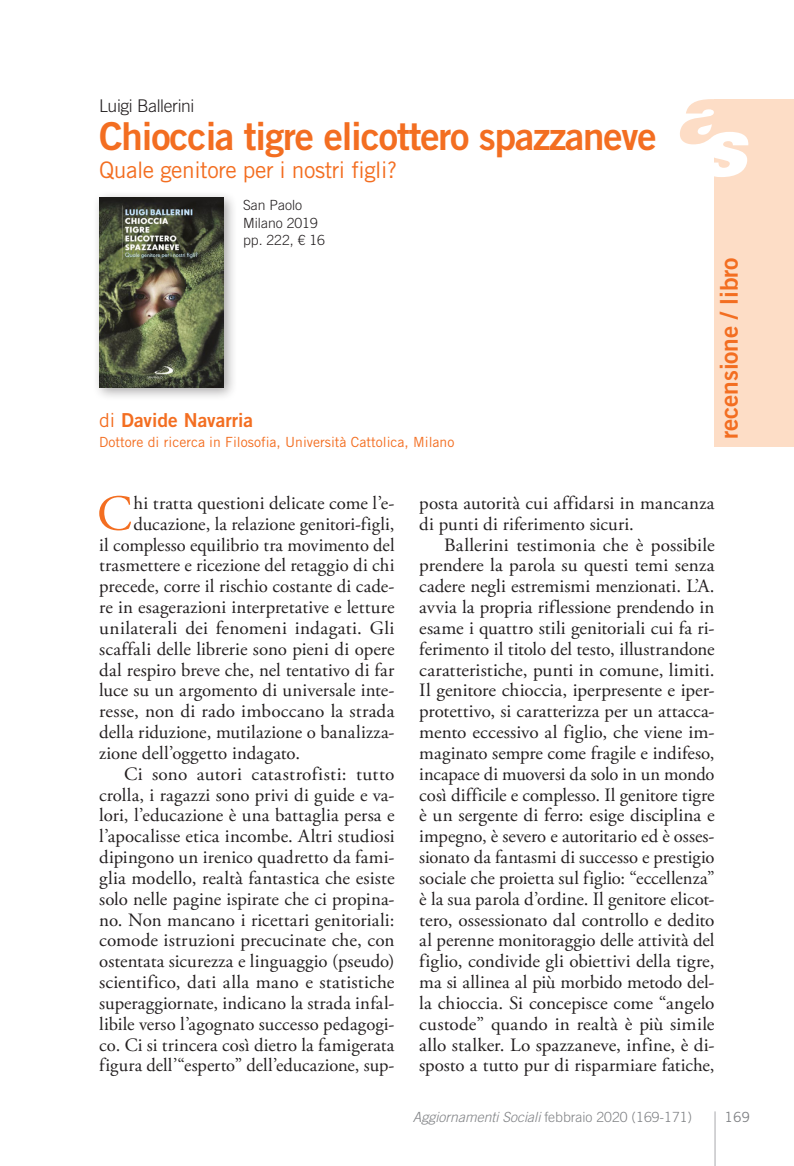
<style>
.page{position:relative;width:794px;height:1166px;background:#fff}
.page>*{position:absolute;margin:0;border:0;box-sizing:border-box;transform-origin:0 0}
._01_Capolettera_2_ri{font:50.23px "Adobe Garamond Pro";color:#f36e21}
._07_Titolone_libro{font:38.5px "Trade Gothic LT Std Bd 2";letter-spacing:-.03em;color:#f36e21}
.t1{font:24.5px "Trade Gothic LT Std Bd 2";letter-spacing:-.005em;color:#f36e21}
._08_Sottotitolo_libr{font:22.75px "Trade Gothic LT Std";letter-spacing:-.02em;color:#f36e21}
._05_Autore_recension{font:19.25px "Trade Gothic LT Std Bd 2";color:#f36e21}
._01_TESTO_BUSSOLA{font:18.9px/20.8px "Adobe Garamond Pro";letter-spacing:.01em;color:#231f20;text-align:justify}
._01_Capolettera_2_ri-2{font:18.9px "Adobe Garamond Pro";letter-spacing:.01em;color:#231f20}
._06_Autore_libro{font:300 17.5px "Trade Gothic LT Std";letter-spacing:-.02em;color:#231f20}
._05_Qualifica{font:14px "Trade Gothic LT Std";color:#f36e21}
.t2{font:300 14px "Trade Gothic LT Std";color:#808285}
._09_Dati{font:300 14px/17.5px "Trade Gothic LT Std";color:#231f20}
.t3{font:14px "Trade Gothic LT Std";color:#808285}
.s1{font-family:"Trade Gothic LT Std"}
.s2{font-style:italic}
</style>
<div class="page">
<hr style="left:714px;top:1111px;width:1px;height:55px;background:#a8a9ad">
<div style="left:714px;top:99px;width:80px;height:347px;background:#fdddc6"></div>
<svg style="left:680px;top:99px;width:69px;height:78px"></svg>
<div style="left:92px;top:190px;width:146px;height:211px;background:#231f20;opacity:.4"></div>
<img style="left:99px;top:197px;width:124px;height:190px">
<p class="_06_Autore_libro" style="left:99px;top:95px;width:97px">Luigi Ballerini</p>
<p class="_07_Titolone_libro" style="left:99px;top:113px;width:559px">Chioccia tigre elicottero spazzaneve</p>
<p class="_08_Sottotitolo_libr" style="left:99px;top:156px;width:299px">Quale genitore per i nostri figli?</p>
<p class="_09_Dati" style="left:243px;top:196px;width:83px">San Paolo<br>Milano 2019 pp. 222, € 16</p>
<p class="_05_Autore_recension" style="left:99px;top:408px;width:155px"><span class="s1">di</span> Davide Navarria</p>
<p class="_05_Qualifica" style="left:99px;top:433px;width:356px">Dottore di ricerca in Filosofia, Università Cattolica, Milano</p>
<p class="t1" style="left:714px;top:439px;width:183px;rotate:-90deg">recensione / libro</p>
<p class="_01_Capolettera_2_ri" style="left:97px;top:483px;width:36px">C</p>
<p class="_01_Capolettera_2_ri-2" style="left:133px;top:491px;width:262px">hi tratta questioni delicate come l’e-</p>
<p class="_01_Capolettera_2_ri-2" style="left:133px;top:512px;width:262px">ducazione, la relazione genitori-figli,</p>
<p class="_01_Capolettera_2_ri-2" style="left:99px;top:533px;width:297px">il complesso equilibrio tra movimento del</p>
<p class="_01_Capolettera_2_ri-2" style="left:99px;top:554px;width:297px">trasmettere e ricezione del retaggio di chi</p>
<p class="_01_Capolettera_2_ri-2" style="left:99px;top:575px;width:297px">precede, corre il rischio costante di cade-</p>
<p class="_01_Capolettera_2_ri-2" style="left:99px;top:596px;width:297px">re in esagerazioni interpretative e letture</p>
<p class="_01_Capolettera_2_ri-2" style="left:99px;top:616px;width:297px">unilaterali dei fenomeni indagati. Gli</p>
<p class="_01_Capolettera_2_ri-2" style="left:99px;top:637px;width:297px">scaffali delle librerie sono pieni di opere</p>
<p class="_01_Capolettera_2_ri-2" style="left:99px;top:658px;width:297px">dal respiro breve che, nel tentativo di far</p>
<p class="_01_Capolettera_2_ri-2" style="left:99px;top:679px;width:297px">luce su un argomento di universale inte-</p>
<p class="_01_Capolettera_2_ri-2" style="left:99px;top:700px;width:297px">resse, non di rado imboccano la strada</p>
<p class="_01_Capolettera_2_ri-2" style="left:99px;top:721px;width:297px">della riduzione, mutilazione o banalizza-</p>
<p class="_01_Capolettera_2_ri-2" style="left:99px;top:741px;width:202px">zione dell’oggetto indagato.</p>
<p class="_01_TESTO_BUSSOLA" style="left:99px;top:764px;width:297px;text-indent:25px">Ci sono autori catastrofisti: tutto crolla, i ragazzi sono privi di guide e va&shy;lori, l’educazione è una battaglia persa e l’apocalisse etica incombe. Altri studiosi dipingono un irenico quadretto da fami&shy;glia modello, realtà fantastica che esiste solo nelle pagine ispirate che ci propina&shy;no. Non mancano i ricettari genitoriali: comode istruzioni precucinate che, con ostentata sicurezza e linguaggio (pseudo) scientifico, dati alla mano e statistiche superaggiornate, indicano la strada infal&shy;libile verso l’agognato successo pedagogi&shy;co. Ci si trincera così dietro la famigerata figura dell’“esperto” dell’educazione, sup-</p>
<p class="_01_TESTO_BUSSOLA" style="left:419px;top:493px;width:297px">posta autorità cui affidarsi in mancanza di punti di riferimento sicuri.</p>
<p class="_01_TESTO_BUSSOLA" style="left:419px;top:535px;width:297px;text-indent:25px">Ballerini testimonia che è possibile prendere la parola su questi temi senza cadere negli estremismi menzionati. L’A. avvia la propria riflessione prendendo in esame i quattro stili genitoriali cui fa ri&shy;ferimento il titolo del testo, illustrandone caratteristiche, punti in comune, limiti.<br>Il genitore chioccia, iperpresente e iper&shy;protettivo, si caratterizza per un attacca&shy;mento eccessivo al figlio, che viene im&shy;maginato sempre come fragile e indifeso, incapace di muoversi da solo in un mondo così difficile e complesso. Il genitore tigre è un sergente di ferro: esige disciplina e impegno, è severo e autoritario ed è osses&shy;sionato da fantasmi di successo e prestigio sociale che proietta sul figlio: “eccellenza” è la sua parola d’ordine. Il genitore elicot&shy;tero, ossessionato dal controllo e dedito al perenne monitoraggio delle attività del figlio, condivide gli obiettivi della tigre, ma si allinea al più morbido metodo del&shy;la chioccia. Si concepisce come “angelo custode” quando in realtà è più simile allo stalker. Lo spazzaneve, infine, è di&shy;sposto a tutto pur di risparmiare fatiche,</p>
<p class="t2" style="left:413px;top:1108px;width:281px"><span class="s2">Aggiornamenti Sociali</span> febbraio 2020 (169-171)</p>
<p class="t3" style="left:724px;top:1108px;width:27px">169</p>
</div>
